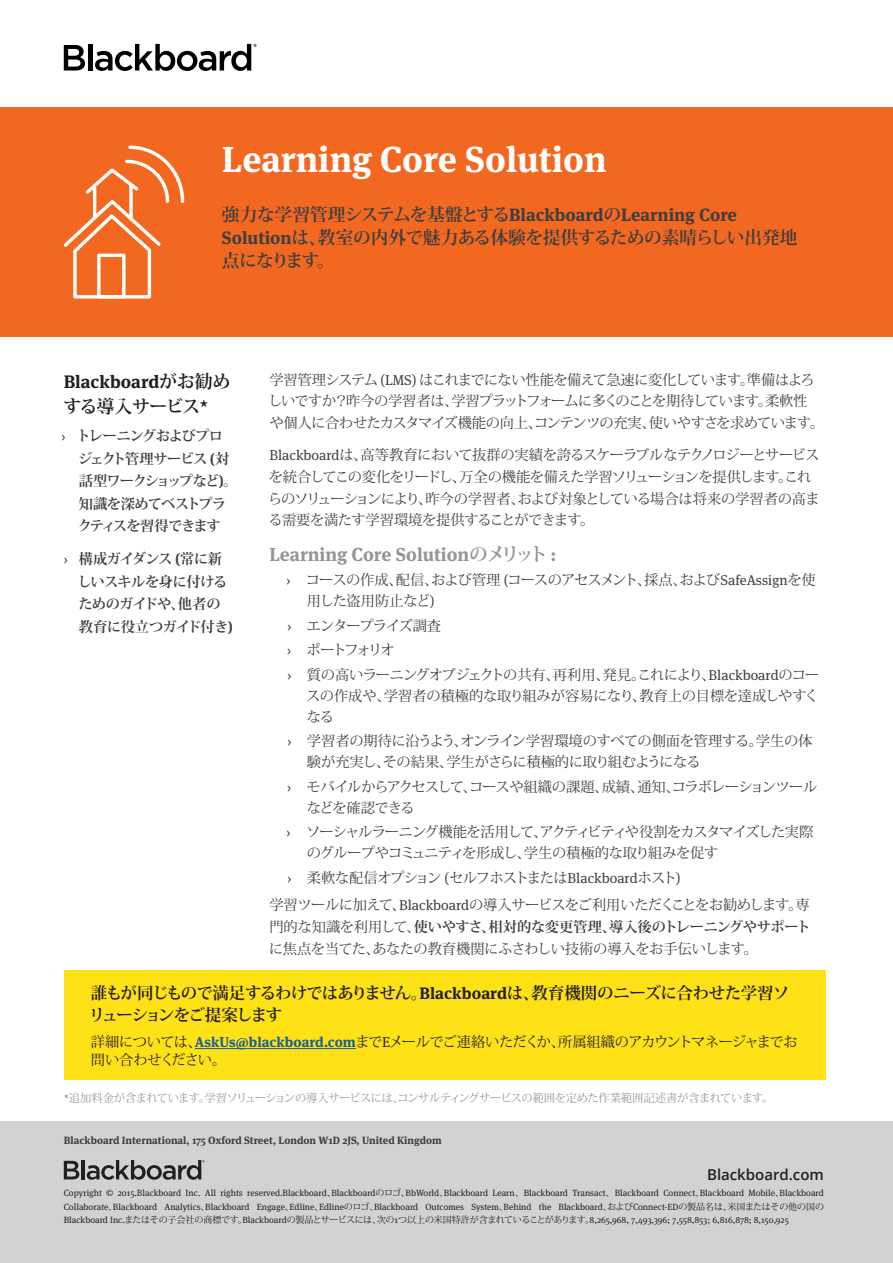
<style>
.page{position:relative;width:893px;height:1263px;background:#fff}
.page>*{position:absolute;margin:0;border:0;box-sizing:border-box;transform-origin:0 0}
.Cover_Header{font:700 36.15px "Meta Serif OT";color:#fff}
.t1{font:700 18.75px "Meta Serif OT";color:#939598}
.t2{font:700 18px/25.5px "Koz Min Pr 6 N";letter-spacing:-.06em;color:#231f20}
.Intro_Paragraph{font:700 17.85px/22.8px "Koz Min Pr 6 N";letter-spacing:-.03em;color:#3e3e3f}
.Body_copy{font:700 16.5px/22.5px "Koz Min Pr 6 N";letter-spacing:-.06em;color:#231f20}
.t3{font:600 15px "Open Sans";color:#231f20}
.Body_copy-2{font:14.25px/21.8px "Koz Min Pr 6 N";letter-spacing:-.04em;color:#3e3e3f}
.Body_copy-3{font:14.25px/21px "Koz Min Pr 6 N";letter-spacing:-.06em;color:#3e3e3f}
.Body_copy-4{font:14.25px/21px "Koz Min Pr 6 N";letter-spacing:-.07em;color:#3e3e3f}
.Body_copy-5{font:14.25px/18px "Koz Min Pr 6 N";letter-spacing:-.05em;color:#231f20}
.Body_copy-6{font:14.25px/21px "Koz Min Pr 6 N";letter-spacing:-.015em;color:#3e3e3f}
.t4{font:700 14.25px/22.5px "Koz Min Pr 6 N";letter-spacing:-.08em;color:#3e3e3f}
.t5{font:700 14.25px/22.5px "Koz Min Pr 6 N";letter-spacing:-.06em;color:#3e3e3f}
.Body_copy-7{font:14.25px "Koz Min Pr 6 N";letter-spacing:-.145em;color:#3e3e3f}
.body{font:11.25px "Koz Min Pr 6 N";letter-spacing:-.04em;color:#939598}
.Intro_Paragraph-2{font:700 10.5px "Meta Serif OT";color:#3e3e3f}
.Legal__back_cover{font:9px/13.5px "Meta Serif OT";color:#231f20;text-align:justify}
.s1{font-family:"Meta Serif OT"}
.s2{font-family:"Meta Serif OT";font-weight:400}
.s3{font-family:"Koz Min Pr 6 N"}
.s4{font-size:14.4px}
.s5{font-weight:700}
.s6{font-family:"Meta Serif OT";font-weight:700;color:#175d9e}
</style>
<div class="page">
<svg style="left:64px;top:45px;width:21px;height:26px"></svg>
<hr style="left:88px;top:44px;width:4px;height:27px;background:#000">
<svg style="left:95px;top:44px;width:162px;height:27px"></svg>
<div style="left:0;top:107px;width:893px;height:230px;background:#f36821"></div>
<svg style="left:63px;top:145px;width:122px;height:154px"></svg>
<div style="left:0;top:1121px;width:893px;height:142px;background:#d1d2d4"></div>
<svg style="left:64px;top:1161px;width:15px;height:18px"></svg>
<hr style="left:82px;top:1160px;width:3px;height:19px;background:#231f20">
<svg style="left:87px;top:1160px;width:118px;height:20px"></svg>
<div style="left:64px;top:970px;width:762px;height:110px;background:#ffe117"></div>
<hr style="left:195px;top:1048px;width:161px;height:1px;background:#175d9e">
<p class="Cover_Header" style="left:222px;top:136px;width:386px">Learning Core Solution</p>
<p class="Intro_Paragraph" style="left:222px;top:204px;width:577px">強力な学習管理システムを基盤とする<span class="s1">Blackboard</span>の<span class="s1">Learning Core<br>Solution</span>は、教室の内外で魅力ある体験を提供するための素晴らしい出発地点になります。</p>
<p class="t2" style="left:63px;top:369px;width:169px"><span class="s1">Blackboard</span>がお勧めする導入サービス<span class="s1">*</span></p>
<p class="t4" style="left:77px;top:425px;width:162px;text-indent:-16px"><span class="s2">›</span> トレーニングおよびプロジェクト管理サービス <span class="s1">(</span>対話型ワークショップなど<span class="s1">)</span>。知識を深めてベストプラクティスを習得できます</p>
<p class="t5" style="left:77px;top:548px;width:157px;text-indent:-14px"><span class="s2">›</span> 構成ガイダンス <span class="s1">(</span>常に新しいスキルを身に付けるためのガイドや、他者の教育に役立つガイド付き<span class="s1">)</span></p>
<p class="Body_copy-2" style="left:268px;top:369px;width:557px">学習管理システム <span class="s1">(LMS)</span> はこれまでにない性能を備えて急速に変化しています。準備はよろしいですか？昨今の学習者は、学習プラットフォームに多くのことを期待しています。柔軟性や個人に合わせたカスタマイズ機能の向上、コンテンツの充実、使いやすさを求めています。</p>
<p class="Body_copy-2" style="left:268px;top:444px;width:553px"><span class="s1">Blackboard</span>は、高等教育において抜群の実績を誇るスケーラブルなテクノロジーとサービスを統合してこの変化をリードし、万全の機能を備えた学習ソリューションを提供します。これらのソリューションにより、昨今の学習者、および対象としている場合は将来の学習者の高まる需要を満たす学習環境を提供することができます。</p>
<p class="t1" style="left:269px;top:542px;width:289px">Learning Core Solution<span class="s3">のメリット</span> :</p>
<p class="Body_copy-3" style="left:307px;top:570px;width:510px;text-indent:-20px"><span class="s1">›</span> コースの作成、配信、および管理 <span class="s1">(</span>コースのアセスメント、採点、および<span class="s1">SafeAssign</span>を使用した盗用防止など<span class="s1">)</span></p>
<p class="Body_copy-4" style="left:287px;top:615px;width:155px"><span class="s1">›</span> エンタープライズ調査</p>
<p class="Body_copy-7" style="left:287px;top:642px;width:109px"><span class="s1">›</span> ポートフォリオ</p>
<p class="Body_copy-2" style="left:306px;top:664px;width:515px;line-height:21px;text-align:justify;text-indent:-19px"><span class="s1">›</span> 質の高いラーニングオブジェクトの共有、再利用、発見。これにより、<span class="s1">Blackboard</span>のコースの作成や、学習者の積極的な取り組みが容易になり、教育上の目標を達成しやすくなる</p>
<p class="Body_copy-6" style="left:307px;top:731px;width:507px;text-indent:-20px"><span class="s1">›</span> 学習者の期待に沿うよう、オンライン学習環境のすべての側面を管理する。学生の体験が充実し、その結果、学生がさらに積極的に取り組むようになる</p>
<p class="Body_copy-3" style="left:307px;top:776px;width:512px;text-indent:-20px"><span class="s1">›</span> モバイルからアクセスして、コースや組織の課題、成績、通知、コラボレーションツールなどを確認できる</p>
<p class="Body_copy-4" style="left:307px;top:822px;width:508px;text-indent:-20px"><span class="s1">›</span> ソーシャルラーニング機能を活用して、アクティビティや役割をカスタマイズした実際のグループやコミュニティを形成し、学生の積極的な取り組みを促す</p>
<p class="Body_copy-2" style="left:287px;top:867px;width:395px"><span class="s1">›</span> 柔軟な配信オプション <span class="s1">(</span>セルフホストまたは<span class="s1">Blackboard</span>ホスト<span class="s1">)</span></p>
<p class="Body_copy-2" style="left:269px;top:894px;width:543px;text-align:justify"><span class="s4">学習ツールに加えて、</span><span class="s1">Blackboard</span>の導入サービスをご利用いただくことをお勧めします。専門的な知識を利用して、<span class="s5">使いやすさ、相対的な変更管理、導入後のトレーニングやサポート</span>に焦点を当てた、あなたの教育機関にふさわしい技術の導入をお手伝いします。</p>
<p class="Body_copy" style="left:89px;top:982px;width:702px">誰もが同じもので満足するわけではありません。<span class="s1">Blackboard</span>は、教育機関のニーズに合わせた学習ソリューションをご提案します</p>
<p class="Body_copy-5" style="left:91px;top:1032px;width:708px">詳細については、<span class="s6">AskUs@blackboard.com</span>まで<span class="s1">E</span>メールでご連絡いただくか、所属組織のアカウントマネージャまでお問い合わせください。</p>
<p class="body" style="left:64px;top:1092px;width:711px"><span class="s1">*</span>追加料金が含まれています。学習ソリューションの導入サービスには、コンサルティングサービスの範囲を定めた作業範囲記述書が含まれています。</p>
<p class="Intro_Paragraph-2" style="left:64px;top:1134px;width:379px">Blackboard International, 175 Oxford Street, London W1D 2JS, United Kingdom</p>
<p class="t3" style="left:707px;top:1164px;width:118px">Blackboard.com</p>
<p class="Legal__back_cover" style="left:64px;top:1186px;width:762px">Copyright © 2015.Blackboard Inc. All rights reserved.Blackboard<span class="s3">、</span>Blackboard<span class="s3">のロゴ、</span>BbWorld<span class="s3">、</span>Blackboard Learn<span class="s3">、</span>Blackboard Transact<span class="s3">、</span>Blackboard Connect<span class="s3">、</span>Blackboard Mobile<span class="s3">、</span>Blackboard Collaborate<span class="s3">、</span>Blackboard Analytics<span class="s3">、</span>Blackboard Engage<span class="s3">、</span>Edline<span class="s3">、</span>Edline<span class="s3">のロゴ、</span>Blackboard Outcomes System<span class="s3">、</span>Behind the Blackboard<span class="s3">、および</span>Connect-ED<span class="s3">の製品名は、米国またはその他の国の</span>Blackboard Inc.<span class="s3">またはその子会社の商標です。</span>Blackboard<span class="s3">の製品とサービスには、次の</span>1<span class="s3">つ以上の米国特許が含まれていることがあります。</span>8,265,968, 7,493,396; 7,558,853; 6,816,878; 8,150,925</p>
</div>
